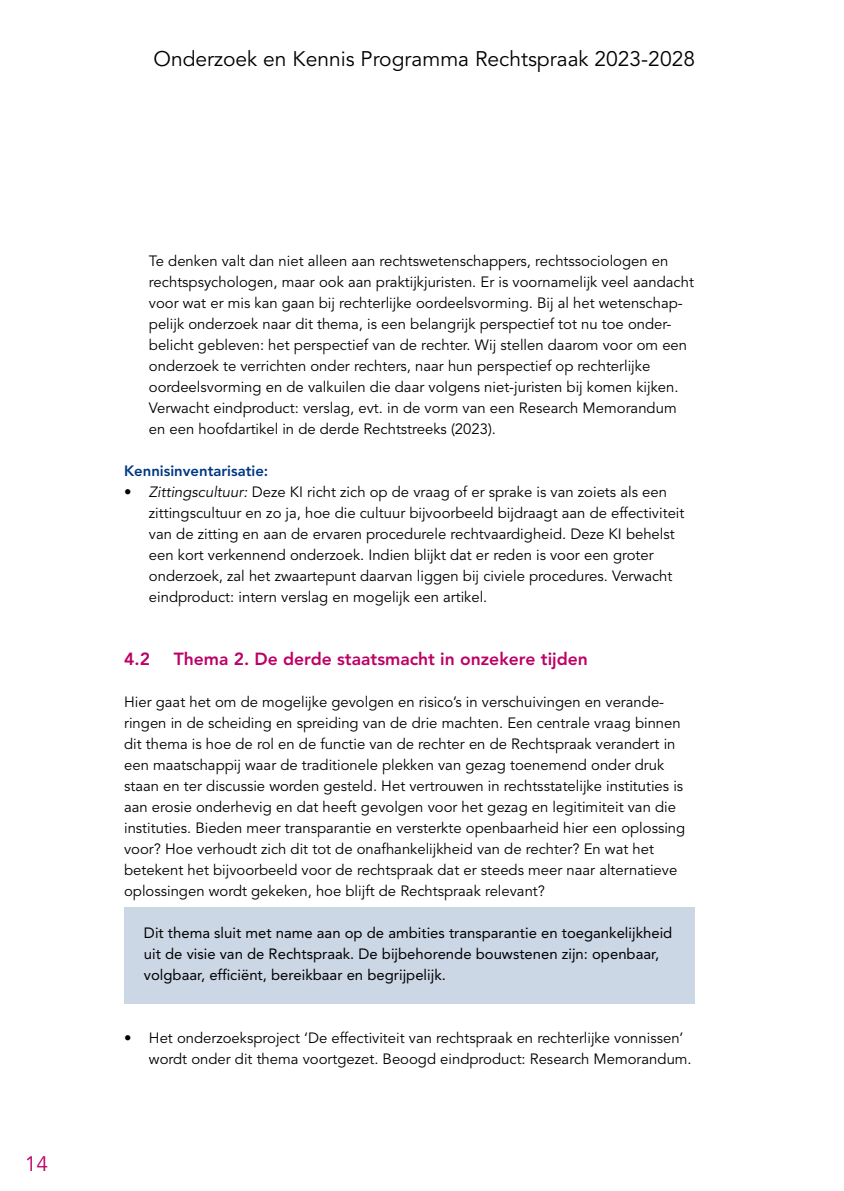
<style>
.page{position:relative;width:844px;height:1191px;background:#fff}
.page>*{position:absolute;margin:0;border:0;box-sizing:border-box;transform-origin:0 0}
.t1{font:21px "Avenir LT Std";color:#000}
.t2{font:21px "Avenir";color:#bc0066}
.H3_Paragraafkop{font:800 17.5px "Avenir LT Std";color:#bc0066}
.P_Broodtekst{font:14.88px/21px "Avenir LT Std";color:#000}
.P_Kader_Broodtekst{font:14.88px/21px "Avenir LT Std";color:#000}
.H4_Paragraafkop_blauw{font:800 14.88px "Avenir LT Std";color:#003784}
.s1{font-style:italic}
</style>
<div class="page">
<div style="left:124px;top:907px;width:570px;height:97px;background:#ccd7e6"></div>
<h1 class="t2" style="left:25px;top:1151px;width:25px">14</h1>
<h1 class="t1" style="left:153px;top:46px;width:543px">Onderzoek en Kennis Programma Rechtspraak 2023-2028</h1>
<p class="P_Broodtekst" style="left:149px;top:251px;width:546px">Te denken valt dan niet alleen aan rechtswetenschappers, rechtssociologen en rechtspsychologen, maar ook aan praktijkjuristen. Er is voornamelijk veel aandacht voor wat er mis kan gaan bij rechterlijke oordeelsvorming. Bij al het wetenschap&shy;pelijk onderzoek naar dit thema, is een belangrijk perspectief tot nu toe onder&shy;belicht gebleven: het perspectief van de rechter. Wij stellen daarom voor om een onderzoek te verrichten onder rechters, naar hun perspectief op rechterlijke oordeelsvorming en de valkuilen die daar volgens niet-juristen bij komen kijken.<br>Verwacht eindproduct: verslag, evt. in de vorm van een Research Memorandum en een hoofdartikel in de derde Rechtstreeks (2023).</p>
<h4 class="H4_Paragraafkop_blauw" style="left:124px;top:462px;width:146px">Kennisinventarisatie:</h4>
<p class="P_Broodtekst" style="left:149px;top:482px;width:537px;text-indent:-25px">• <span class="s1">Zittingscultuur:</span> Deze KI richt zich op de vraag of er sprake is van zoiets als een zittingscultuur en zo ja, hoe die cultuur bijvoorbeeld bijdraagt aan de effectiviteit van de zitting en aan de ervaren procedurele rechtvaardigheid. Deze KI behelst een kort verkennend onderzoek. Indien blijkt dat er reden is voor een groter onderzoek, zal het zwaartepunt daarvan liggen bij civiele procedures. Verwacht eindproduct: intern verslag en mogelijk een artikel.</p>
<h3 class="H3_Paragraafkop" style="left:124px;top:649px;width:27px">4.2</h3>
<h3 class="H3_Paragraafkop" style="left:174px;top:649px;width:415px">Thema 2. De derde staatsmacht in onzekere tijden</h3>
<p class="P_Broodtekst" style="left:124px;top:692px;width:562px">Hier gaat het om de mogelijke gevolgen en risico’s in verschuivingen en verande&shy;ringen in de scheiding en spreiding van de drie machten. Een centrale vraag binnen dit thema is hoe de rol en de functie van de rechter en de Rechtspraak verandert in een maatschappij waar de traditionele plekken van gezag toenemend onder druk staan en ter discussie worden gesteld. Het vertrouwen in rechtsstatelijke instituties is aan erosie onderhevig en dat heeft gevolgen voor het gezag en legitimiteit van die instituties. Bieden meer transparantie en versterkte openbaarheid hier een oplossing voor? Hoe verhoudt zich dit tot de onafhankelijkheid van de rechter? En wat het betekent het bijvoorbeeld voor de rechtspraak dat er steeds meer naar alternatieve oplossingen wordt gekeken, hoe blijft de Rechtspraak relevant?</p>
<p class="P_Kader_Broodtekst" style="left:144px;top:923px;width:529px">Dit thema sluit met name aan op de ambities transparantie en toegankelijkheid uit de visie van de Rechtspraak. De bijbehorende bouwstenen zijn: openbaar, volgbaar, efficiënt, bereikbaar en begrijpelijk.</p>
<p class="P_Broodtekst" style="left:149px;top:1028px;width:544px;text-indent:-25px">• Het onderzoeksproject ‘De effectiviteit van rechtspraak en rechterlijke vonnissen’ wordt onder dit thema voortgezet. Beoogd eindproduct: Research Memorandum.</p>
</div>
